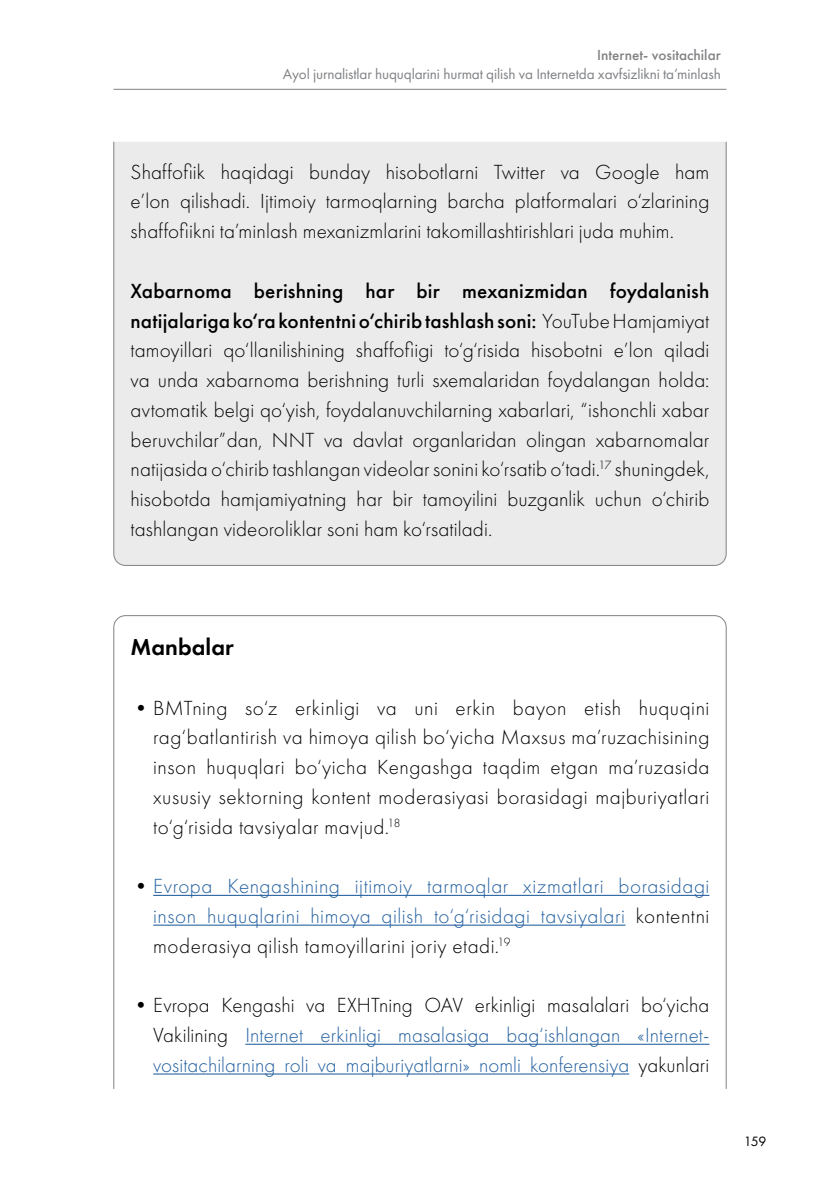
<style>
.page{position:relative;width:840px;height:1191px;background:#fff}
.page>*{position:absolute;margin:0;border:0;box-sizing:border-box;transform-origin:0 0}
.t1{font:600 24px "Futura PT";color:#000}
.t2{font:300 21.2px/29.8px "Futura PT";letter-spacing:.005em;color:#000;text-align:justify}
.t3{font:300 21.2px/29.8px "Futura PT";letter-spacing:.01em;color:#215e9e;text-align:justify}
.t4{font:15.2px "Futura PT";letter-spacing:-.01em;color:#808285}
.t5{font:500 15.2px "Futura PT";color:#808285}
.t6{font:14px "Futura PT";color:#000}
.s1{font-weight:500}
.s2{color:#000}
</style>
<div class="page">
<hr style="left:113px;top:89px;width:613px;height:1px;background:#808285">
<div style="left:113px;top:141px;width:613px;height:425px;background:#ebebec"></div>
<svg style="left:113px;top:615px;width:613px;height:474px"></svg>
<p class="t5" style="left:597px;top:45px;width:125px">Internet- vositachilar</p>
<p class="t4" style="left:283px;top:64px;width:439px">Ayol jurnalistlar huquqlarini hurmat qilish va Internetda xavfsizlikni ta’minlash</p>
<p class="t2" style="left:130px;top:157px;width:580px">Shaffofiik haqidagi bunday hisobotlarni Twitter va Google ham e’lon qilishadi. Ijtimoiy tarmoqlarning barcha platformalari o‘zlarining shaffofiikni ta’minlash mexanizmlarini takomillashtirishlari juda muhim.</p>
<p class="t2" style="left:130px;top:276px;width:580px"><span class="s1">Xabarnoma berishning har bir mexanizmidan foydalanish natijalariga ko‘ra kontentni o‘chirib tashlash soni:</span> YouTube Hamjamiyat tamoyillari qo‘llanilishining shaffofiigi to‘g‘risida hisobotni e’lon qiladi va unda xabarnoma berishning turli sxemalaridan foydalangan holda: avtomatik belgi qo‘yish, foydalanuvchilarning xabarlari, “ishonchli xabar beruvchilar”dan, NNT va davlat organlaridan olingan xabarnomalar natijasida o‘chirib tashlangan videolar sonini ko‘rsatib o‘tadi.<sup>17</sup> shuningdek, hisobotda hamjamiyatning har bir tamoyilini buzganlik uchun o‘chirib tashlangan videoroliklar soni ham ko‘rsatiladi.</p>
<p class="t1" style="left:130px;top:632px;width:105px">Manbalar</p>
<p class="t2" style="left:153px;top:693px;width:557px;text-indent:-23px">•BMTning so‘z erkinligi va uni erkin bayon etish huquqini rag‘batlantirish va himoya qilish bo‘yicha Maxsus ma’ruzachisining inson huquqlari bo‘yicha Kengashga taqdim etgan ma’ruzasida xususiy sektorning kontent moderasiyasi borasidagi majburiyatlari to‘g‘risida tavsiyalar mavjud.<sup>18</sup></p>
<p class="t3" style="left:153px;top:871px;width:557px;text-indent:-23px"><span class="s2">•</span>Evropa Kengashining ijtimoiy tarmoqlar xizmatlari borasidagi inson huquqlarini himoya qilish to‘g‘risidagi tavsiyalari <span class="s2">kontentni moderasiya qilish tamoyillarini joriy etadi.</span><sup>19</sup></p>
<p class="t3" style="left:153px;top:990px;width:557px;text-indent:-23px"><span class="s2">•Evropa Kengashi va EXHTning OAV erkinligi masalalari bo‘yicha Vakilining</span> Internet erkinligi masalasiga bag‘ishlangan «Internet&shy;vositachilarning roli va majburiyatlarni» nomli konferensiya <span class="s2">yakunlari</span></p>
<p class="t6" style="left:743px;top:1132px;width:24px">159</p>
</div>
